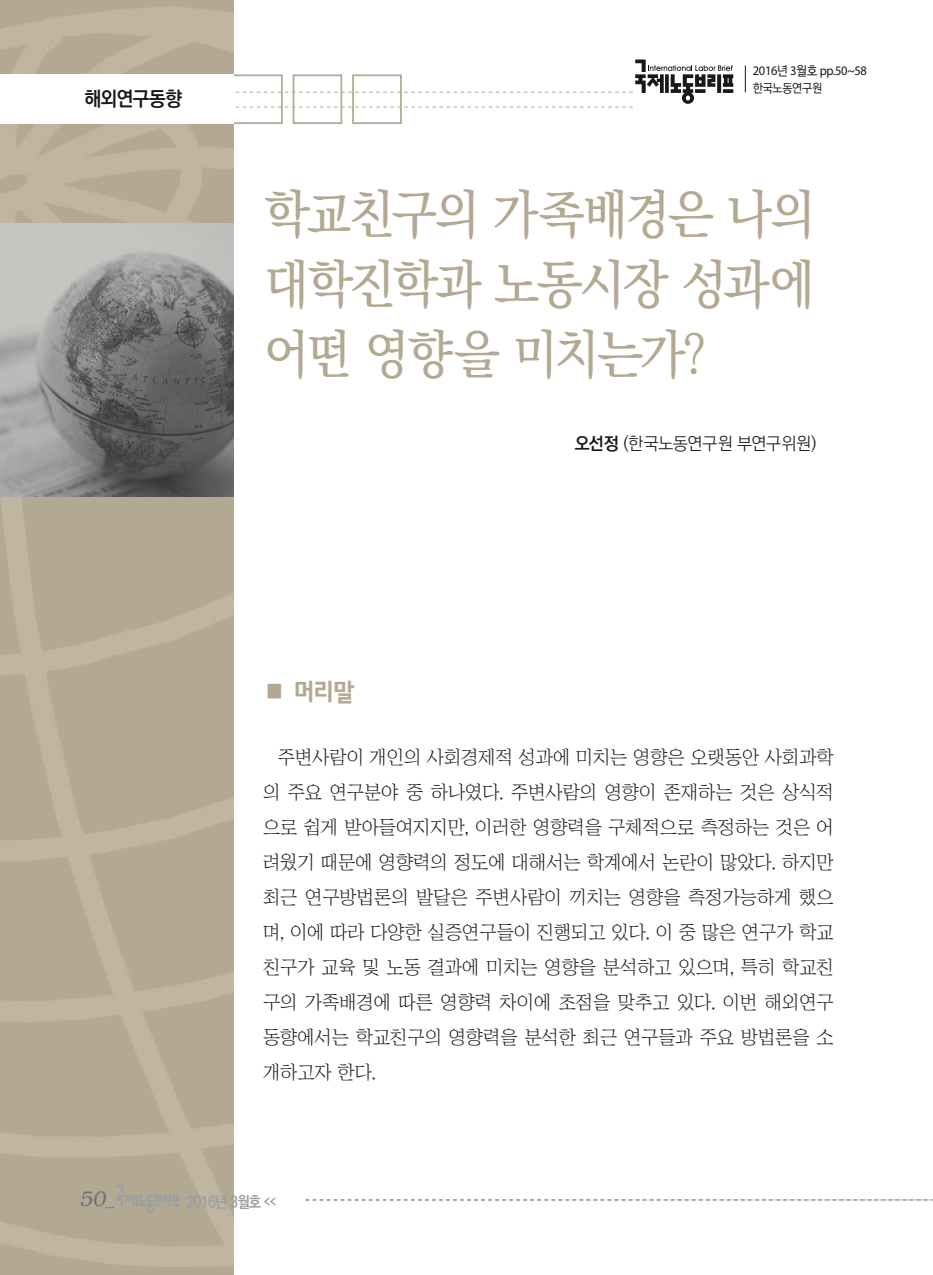
<style>
.page{position:relative;width:933px;height:1275px;background:#fff}
.page>*{position:absolute;margin:0;border:0;box-sizing:border-box;transform-origin:0 0}
.t1{font:500 52.5px/70px "Ko Pub Batang";letter-spacing:-.05em;color:#b3a891;text-align:justify;scale:.92 1}
.t2{font:24.5px "KBI Zfor SM Esgo H";color:#b3a891}
.t3{font:italic 300 21px "Bookman";color:#707173}
.t4{font:700 20.12px "Ko Pub Dotum";letter-spacing:-.025em;color:#1a171c;scale:.95 1}
.t5{font:18.9px/35px "Chosunilbo NM";color:#1a171c;text-align:justify}
.t6{font:300 17.5px "Ko Pub Dotum";letter-spacing:-.01em;color:#1a171c}
.t7{font:700 15.75px "Ko Pub Dotum";letter-spacing:-.055em;color:#9d9ea0;scale:.9 1}
.t8{font:13.12px "Myriad Pro";letter-spacing:-.025em;color:#1a171c;scale:.95 1}
.t9{font:500 12.25px "Ko Pub Dotum";letter-spacing:-.025em;color:#1a171c;scale:.95 1}
.s1{font-family:"Ko Pub Dotum";font-weight:500}
.s2{font-weight:700}
.s3{font-family:"Helvetica";font-weight:400;font-style:normal;font-size:17.5px}
</style>
<div class="page">
<img style="left:0;top:6px;width:233px;height:1261px">
<div style="left:213px;top:74px;width:70px;height:50px;border:2px solid #b3a891"></div>
<div style="left:293px;top:74px;width:49px;height:50px;border:2px solid #b3a891"></div>
<div style="left:352px;top:74px;width:50px;height:50px;border:2px solid #b3a891"></div>
<div style="left:0;top:74px;width:233px;height:50px;background:#fff"></div>
<svg style="left:306px;top:1199px;width:627px;height:1px"></svg>
<img style="left:0;top:223px;width:233px;height:273px">
<svg style="left:117px;top:1185px;width:62px;height:28px;background:#aca595"></svg>
<svg style="left:745px;top:65px;width:1px;height:27px"></svg>
<svg style="left:236px;top:60px;width:497px;height:48px"></svg>
<p class="t4" style="left:84px;top:89px;width:104px">해외연구동향</p>
<p class="t8" style="left:753px;top:62px;width:122px">2016<span class="s1">년</span> 3<span class="s1">월호</span> pp.50~58</p>
<p class="t9" style="left:753px;top:82px;width:74px">한국노동연구원</p>
<h1 class="t1" style="left:264px;top:181px;width:600px">학교친구의 가족배경은 나의 대학진학과 노동시장 성과에 어떤 영향을 미치는가?</h1>
<p class="t6" style="left:575px;top:434px;width:243px"><span class="s2">오선정</span> (한국노동연구원 부연구위원)</p>
<p class="t2" style="left:263px;top:677px;width:93px">■ 머리말</p>
<p class="t5" style="left:263px;top:739px;width:572px;text-indent:15px">주변사람이 개인의 사회경제적 성과에 미치는 영향은 오랫동안 사회과학 의 주요 연구분야 중 하나였다. 주변사람의 영향이 존재하는 것은 상식적 으로 쉽게 받아들여지지만, 이러한 영향력을 구체적으로 측정하는 것은 어 려웠기 때문에 영향력의 정도에 대해서는 학계에서 논란이 많았다. 하지만 최근 연구방법론의 발달은 주변사람이 끼치는 영향을 측정가능하게 했으 며, 이에 따라 다양한 실증연구들이 진행되고 있다. 이 중 많은 연구가 학교 친구가 교육 및 노동 결과에 미치는 영향을 분석하고 있으며, 특히 학교친 구의 가족배경에 따른 영향력 차이에 초점을 맞추고 있다. 이번 해외연구 동향에서는 학교친구의 영향력을 분석한 최근 연구들과 주요 방법론을 소 개하고자 한다.</p>
<p class="t3" style="left:79px;top:1187px;width:36px">50<span class="s3">_</span></p>
<p class="t7" style="left:186px;top:1194px;width:101px">2016년 3월호 <sup>&lt;&lt;</sup></p>
</div>
